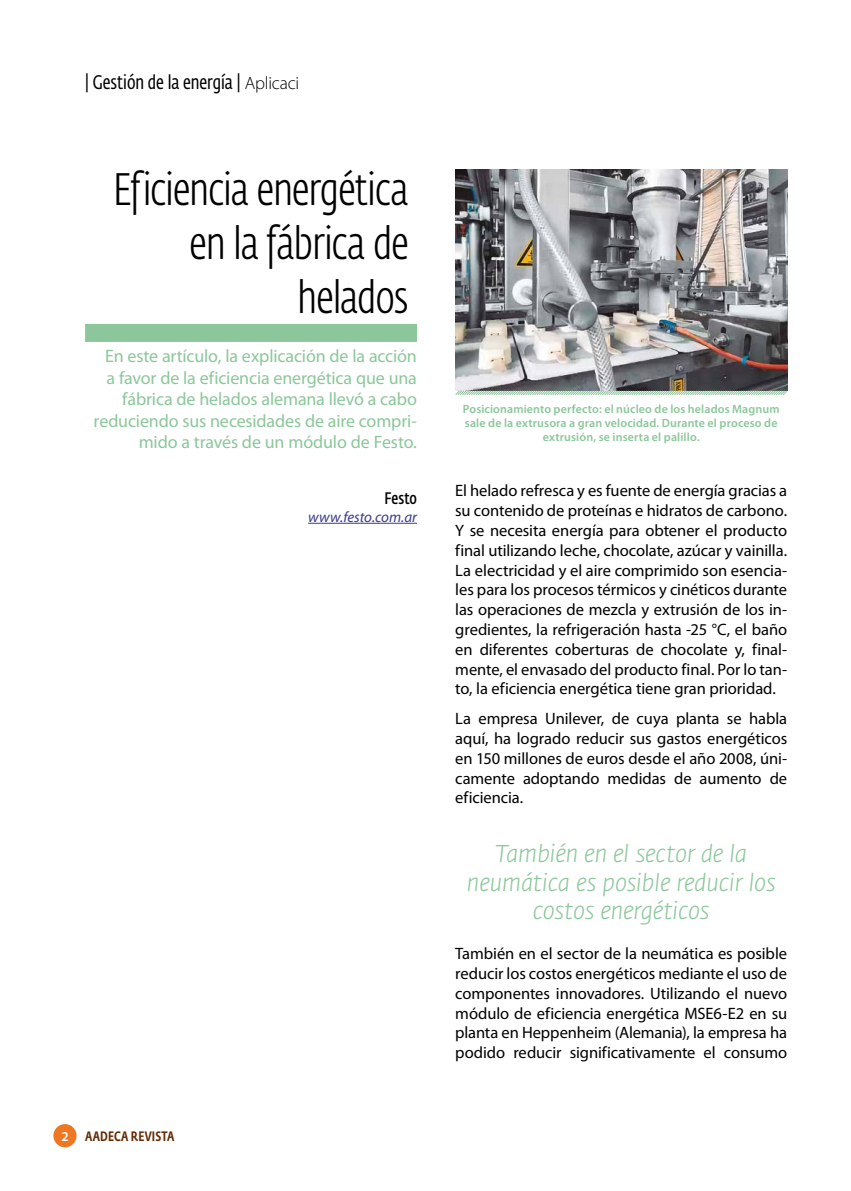
<style>
.page{position:relative;width:851px;height:1191px;background:#fff}
.page>*{position:absolute;margin:0;border:0;box-sizing:border-box;transform-origin:0 0}
.t1{font:300 45px/54px "Fedra Sans Cond Std";letter-spacing:-.01em;color:#000;text-align:right}
.t2{font:italic 300 24px/28.8px "Fedra Sans";letter-spacing:-.02em;color:#8bc79a;text-align:center}
.t3{font:19.5px "Fedra Sans Cond Std";color:#000}
.t4{font:18px/21.6px "Myriad Pro";letter-spacing:-.01em;color:#8bc79a;text-align:right}
.t5{font:16.5px/19.8px "Myriad Pro";letter-spacing:-.005em;color:#000;text-align:justify}
.t6{font:600 16.5px "Fedra Sans Cond Std";letter-spacing:.005em;color:#000}
.t7{font:italic 15px "Myriad Pro";letter-spacing:-.005em;color:#3b3b90}
.t8{font:500 13.5px "Fedra Sans Cond Std";letter-spacing:.015em;color:#622900}
.t9{font:600 12px/14.4px "Myriad Pro";letter-spacing:.01em;color:#8bc79a;text-align:center}
.s1{font-family:"Myriad Pro";font-weight:300;font-size:18px}
.s2{font-family:"Myriad Pro";font-weight:600;color:#fff}
</style>
<div class="page">
<div style="left:53px;top:1124px;width:24px;height:23px;background:#ee7723;border-radius:50%"></div>
<div style="left:85px;top:324px;width:332px;height:18px;background:#8bc79a"></div>
<hr style="left:308px;top:523px;width:109px;height:1px;background:#3b3b90">
<img style="left:455px;top:169px;width:332px;height:221px">
<svg style="left:455px;top:390px;width:333px;height:5px;background:#a9c5b0"></svg>
<p class="t3" style="left:85px;top:71px;width:216px">| Gestión de la energía | <span class="s1">Aplicaci</span></p>
<h1 class="t1" style="left:113px;top:163px;width:297px">Eficiencia energética en la fábrica de helados</h1>
<p class="t4" style="left:94px;top:345px;width:325px">En este artículo, la explicación de la acción a favor de la eficiencia energética que una fábrica de helados alemana llevó a cabo reduciendo sus necesidades de aire compri&shy;mido a través de un módulo de Festo.</p>
<p class="t6" style="left:384px;top:488px;width:34px">Festo</p>
<p class="t7" style="left:308px;top:507px;width:110px">www.festo.com.ar</p>
<p class="t8" style="left:61px;top:1128px;width:114px"><span class="s2">2</span> AADECA REVISTA</p>
<p class="t9" style="left:463px;top:401px;width:318px">Posicionamiento perfecto: el núcleo de los helados Magnum sale de la extrusora a gran velocidad. Durante el proceso de extrusión, se inserta el palillo.</p>
<p class="t5" style="left:455px;top:480px;width:333px">El helado refresca y es fuente de energía gracias a su contenido de proteínas e hidratos de carbono.<br>Y se necesita energía para obtener el producto final utilizando leche, chocolate, azúcar y vainilla.<br>La electricidad y el aire comprimido son esencia&shy;les para los procesos térmicos y cinéticos durante las operaciones de mezcla y extrusión de los in&shy;gredientes, la refrigeración hasta -25 °C, el baño en diferentes coberturas de chocolate y, final&shy;mente, el envasado del producto final. Por lo tan&shy;to, la eficiencia energética tiene gran prioridad.</p>
<p class="t5" style="left:455px;top:708px;width:333px">La empresa Unilever, de cuya planta se habla aquí, ha logrado reducir sus gastos energéticos en 150 millones de euros desde el año 2008, úni&shy;camente adoptando medidas de aumento de eficiencia.</p>
<h2 class="t2" style="left:466px;top:840px;width:311px">También en el sector de la neumática es posible reducir los costos energéticos</h2>
<p class="t5" style="left:455px;top:943px;width:333px">También en el sector de la neumática es posible reducir los costos energéticos mediante el uso de componentes innovadores. Utilizando el nuevo módulo de eficiencia energética MSE6-E2 en su planta en Heppenheim (Alemania), la empresa ha podido reducir significativamente el consumo</p>
</div>
